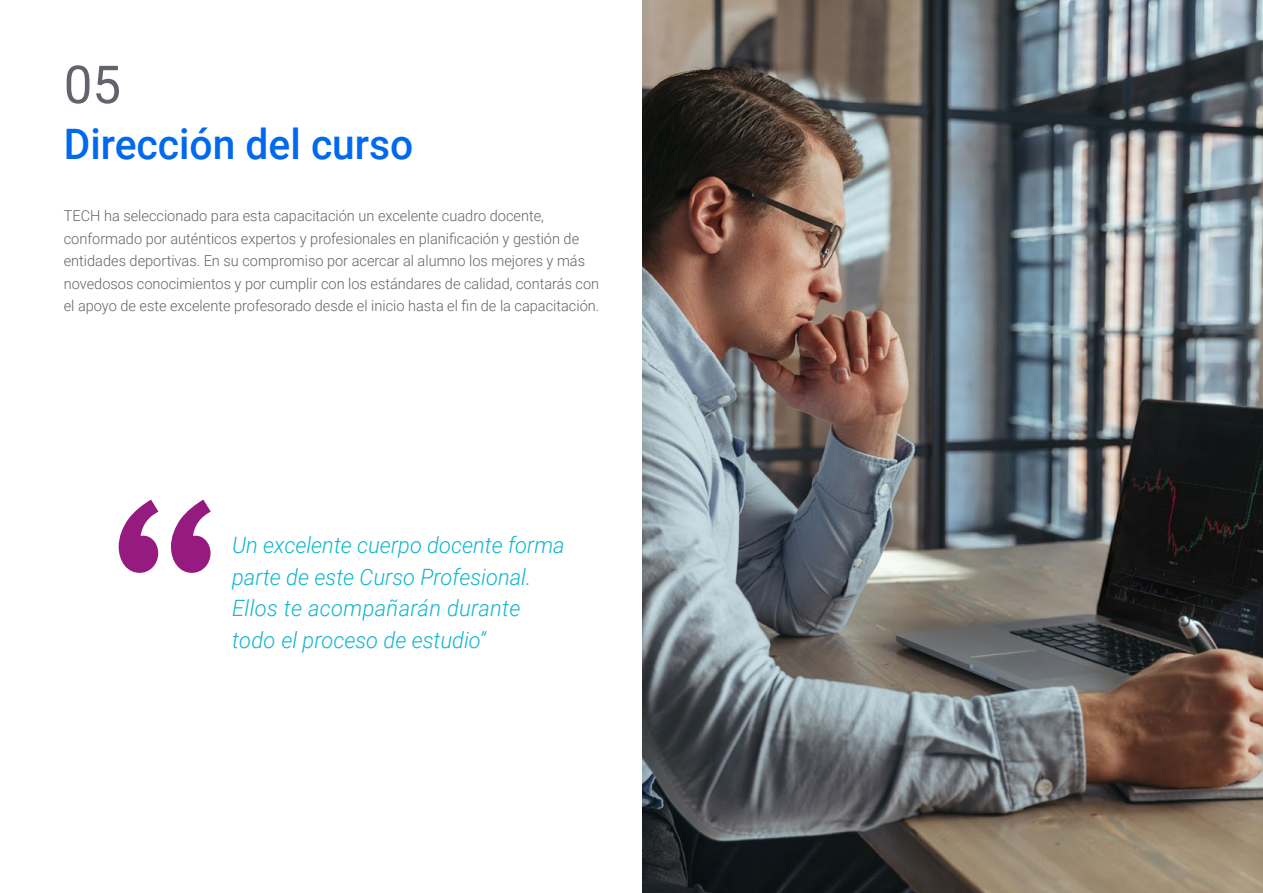
<style>
.page{position:relative;width:1263px;height:893px;background:#fff}
.page>*{position:absolute;margin:0;border:0;box-sizing:border-box;transform-origin:0 0}
.t1{font:52.5px "Roboto";color:#61646a}
.t2{font:500 42px "Roboto";color:#0169ee}
.t3{font:italic 300 22.5px/31.5px "Roboto";color:#0fb6cf}
.t4{font:300 15px/22.5px "Roboto";color:#61646a}
</style>
<div class="page">
<img style="left:642px;top:0;width:621px;height:893px">
<svg style="left:119px;top:500px;width:92px;height:73px"></svg>
<h1 class="t1" style="left:64px;top:48px;width:59px">05</h1>
<h2 class="t2" style="left:64px;top:115px;width:351px">Dirección del curso</h2>
<p class="t4" style="left:64px;top:204px;width:537px">TECH ha seleccionado para esta capacitación un excelente cuadro docente, conformado por auténticos expertos y profesionales en planificación y gestión de entidades deportivas. En su compromiso por acercar al alumno los mejores y más novedosos conocimientos y por cumplir con los estándares de calidad, contarás con el apoyo de este excelente profesorado desde el inicio hasta el fin de la capacitación.</p>
<h3 class="t3" style="left:232px;top:529px;width:334px">Un excelente cuerpo docente forma parte de este Curso Profesional.<br>Ellos te acompañarán durante todo el proceso de estudio”</h3>
</div>
